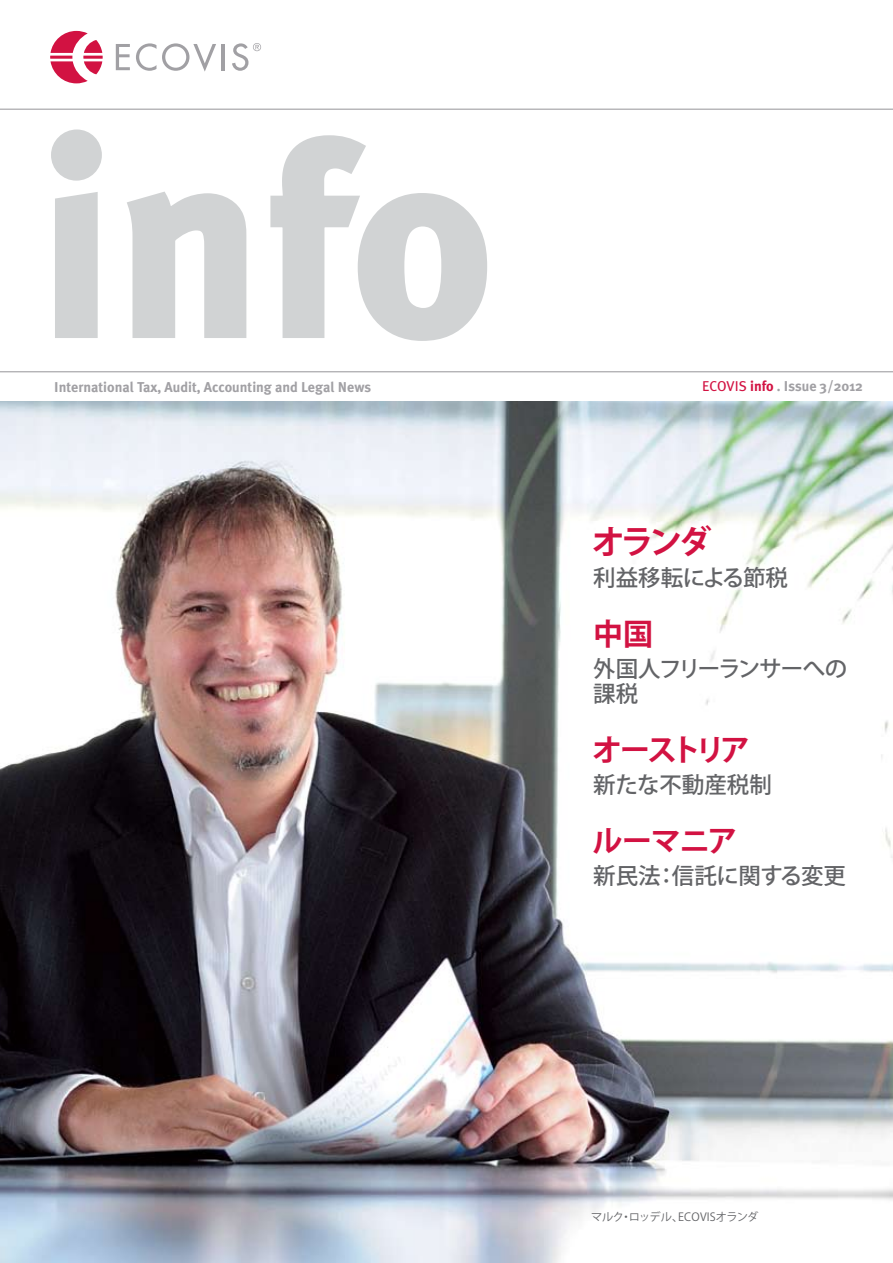
<style>
.page{position:relative;width:893px;height:1263px;background:#fff}
.page>*{position:absolute;margin:0;border:0;box-sizing:border-box;transform-origin:0 0}
.t1{font:700 33px "Koz Go Pro";color:#d21242}
.t2{font:700 30px "Koz Go Pro";letter-spacing:-.07em;color:#d21242}
.t3{font:500 22.5px "Koz Go Pro";letter-spacing:-.02em;color:#636467}
.t4{font:500 22.5px/25.5px "Koz Go Pro";letter-spacing:-.045em;color:#636467}
.t5{font:500 22.5px "Koz Go Pro";color:#636467}
.t6{font:700 14.25px "Meta Plus";color:#a1a0a4}
.t7{font:11.25px "Koz Go Pro";letter-spacing:-.005em;color:#636467}
.s1{font-weight:400;color:#d21242}
.s2{color:#d21242}
</style>
<div class="page">
<img style="left:1px;top:402px;width:892px;height:861px">
<hr style="left:0;top:109px;width:893px;height:1px;background:#a1a0a4">
<hr style="left:0;top:371px;width:893px;height:1px;background:#a1a0a4">
<svg style="left:116px;top:44px;width:14px;height:26px"></svg>
<svg style="left:136px;top:43px;width:20px;height:28px"></svg>
<svg style="left:162px;top:43px;width:54px;height:29px"></svg>
<hr style="left:222px;top:44px;width:3px;height:26px;background:#a1a0a4">
<svg style="left:232px;top:43px;width:29px;height:28px"></svg>
<svg style="left:50px;top:31px;width:53px;height:52px"></svg>
<svg style="left:51px;top:129px;width:436px;height:212px"></svg>
<p class="t6" style="left:54px;top:379px;width:319px">International Tax, Audit, Accounting and Legal News</p>
<p class="t6" style="left:702px;top:378px;width:162px"><span class="s1">ECOVIS</span> <span class="s2">info</span> . Issue 3/2012</p>
<h1 class="t1" style="left:592px;top:521px;width:121px">オランダ</h1>
<h3 class="t3" style="left:593px;top:563px;width:196px">利益移転による節税</h3>
<h2 class="t2" style="left:593px;top:614px;width:61px">中国</h2>
<h3 class="t4" style="left:593px;top:657px;width:256px">外国人フリーランサーへの課税</h3>
<h2 class="t2" style="left:592px;top:731px;width:160px">オーストリア</h2>
<h3 class="t5" style="left:593px;top:770px;width:180px">新たな不動産税制</h3>
<h2 class="t2" style="left:593px;top:821px;width:146px">ルーマニア</h2>
<h3 class="t3" style="left:593px;top:861px;width:254px">新民法：信託に関する変更</h3>
<p class="t7" style="left:591px;top:1209px;width:169px">マルク・ロッデル、ECOVISオランダ</p>
</div>
